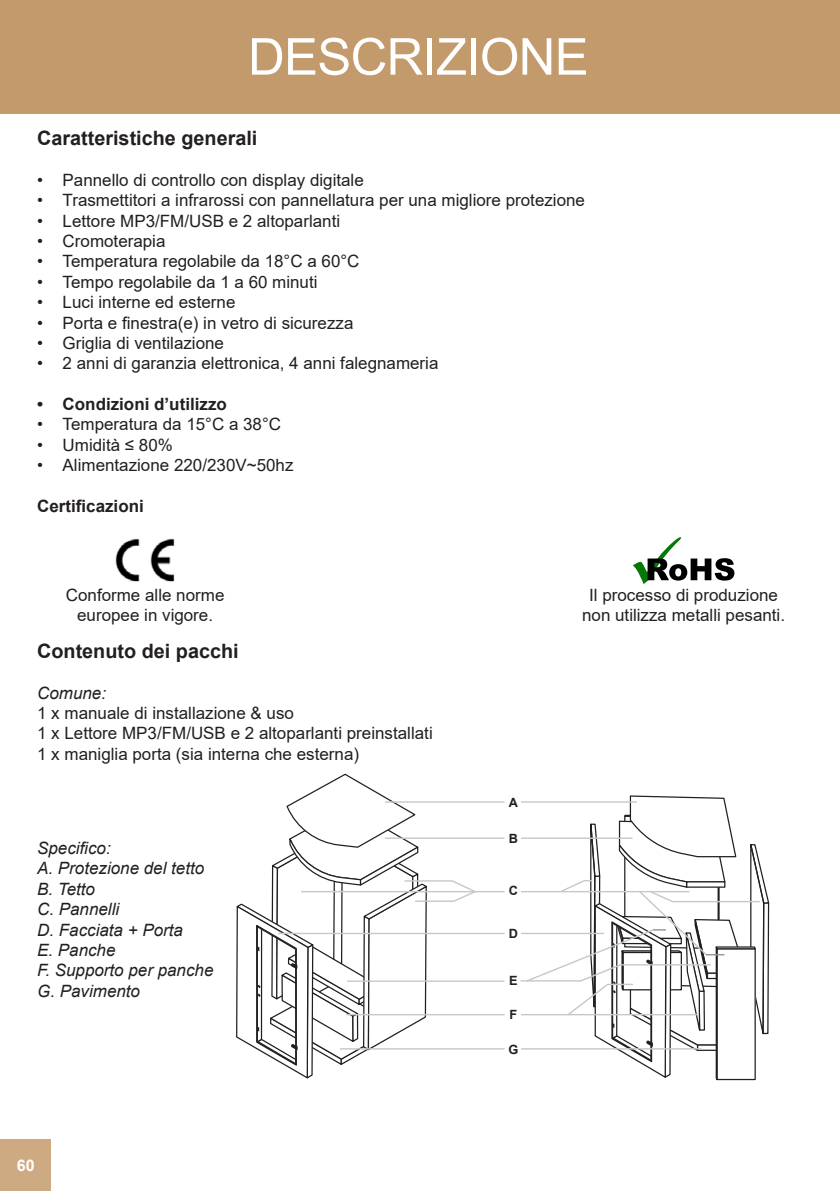
<style>
.page{position:relative;width:840px;height:1191px;background:#fff}
.page>*{position:absolute;margin:0;border:0;box-sizing:border-box;transform-origin:0 0}
.Titre_01{font:51px "Arial";letter-spacing:-.015em;color:#fff}
.titr_02_14pt_Bold{font:700 19.8px "Arial";color:#231f20}
.titr_03_18pt_Light{font:17px/20.4px "Arial";color:#231f20;text-align:center}
.texte_01_12pt_times{font:17px "Arial";color:#231f20}
.titr_03_18pt_Light-2{font:italic 17px "Arial";color:#231f20}
.texte_01_12pt_times-2{font:700 17px "Arial";color:#231f20}
.texte_01_12pt_times-3{font:italic 17px "Arial";color:#231f20}
.t1{font:700 16px "Arial";color:#fff}
.titr_03_18pt_Light-3{font:700 12.8px "Arial";color:#231f20}
</style>
<div class="page">
<div style="left:0;top:1139px;width:51px;height:52px;background:#cdaa82"></div>
<div style="left:0;top:0;width:839px;height:113px;background:#c39a6b"></div>
<hr style="left:839px;top:0;width:1px;height:113px;background:#c39a6b">
<img style="left:115px;top:538px;width:60px;height:44px">
<svg style="left:633px;top:537px;width:101px;height:47px"></svg>
<svg style="left:236px;top:773px;width:192px;height:306px"></svg>
<hr style="left:384px;top:801px;width:120px;height:1px;background:#c7c8ca">
<hr style="left:520px;top:801px;width:116px;height:1px;background:#c7c8ca">
<hr style="left:384px;top:837px;width:120px;height:2px;background:#c7c8ca">
<hr style="left:520px;top:837px;width:112px;height:2px;background:#c7c8ca">
<hr style="left:301px;top:891px;width:203px;height:1px;background:#c7c8ca">
<svg style="left:450px;top:880px;width:27px;height:22px"></svg>
<hr style="left:520px;top:891px;width:169px;height:1px;background:#c7c8ca">
<hr style="left:278px;top:932px;width:226px;height:2px;background:#c7c8ca">
<hr style="left:520px;top:932px;width:84px;height:2px;background:#c7c8ca">
<hr style="left:347px;top:980px;width:157px;height:2px;background:#c7c8ca">
<hr style="left:520px;top:980px;width:61px;height:1px;background:#c7c8ca">
<hr style="left:346px;top:1014px;width:158px;height:1px;background:#c7c8ca">
<hr style="left:520px;top:1014px;width:178px;height:1px;background:#c7c8ca">
<hr style="left:340px;top:1048px;width:164px;height:1px;background:#c7c8ca">
<hr style="left:520px;top:1048px;width:181px;height:1px;background:#c7c8ca">
<hr style="left:404px;top:880px;width:48px;height:1px;background:#c7c8ca">
<hr style="left:415px;top:900px;width:38px;height:2px;background:#c7c8ca">
<svg style="left:524px;top:795px;width:245px;height:286px"></svg>
<p class="Titre_01" style="left:248px;top:22px;width:342px">DESCRIZIONE</p>
<p class="titr_02_14pt_Bold" style="left:37px;top:124px;width:222px">Caratteristiche generali</p>
<p class="titr_03_18pt_Light" style="left:37px;top:170px;width:328px">• Pannello di controllo con display digitale</p>
<p class="titr_03_18pt_Light" style="left:37px;top:190px;width:549px">• Trasmettitori a infrarossi con pannellatura per una migliore protezione</p>
<p class="titr_03_18pt_Light" style="left:37px;top:210px;width:304px">• Lettore MP3/FM/USB e 2 altoparlanti</p>
<p class="titr_03_18pt_Light" style="left:37px;top:231px;width:130px">• Cromoterapia</p>
<p class="titr_03_18pt_Light" style="left:37px;top:251px;width:323px">• Temperatura regolabile da 18°C a 60°C</p>
<p class="titr_03_18pt_Light" style="left:37px;top:271px;width:282px">• Tempo regolabile da 1 a 60 minuti</p>
<p class="titr_03_18pt_Light" style="left:37px;top:292px;width:200px">• Luci interne ed esterne</p>
<p class="titr_03_18pt_Light" style="left:37px;top:312px;width:317px">• Porta e finestra(e) in vetro di sicurezza</p>
<p class="titr_03_18pt_Light" style="left:37px;top:333px;width:188px">• Griglia di ventilazione</p>
<p class="titr_03_18pt_Light" style="left:37px;top:353px;width:402px">• 2 anni di garanzia elettronica, 4 anni falegnameria</p>
<p class="texte_01_12pt_times-2" style="left:37px;top:392px;width:191px">• Condizioni d’utilizzo</p>
<p class="titr_03_18pt_Light" style="left:37px;top:414px;width:245px">• Temperatura da 15°C a 38°C</p>
<p class="titr_03_18pt_Light" style="left:37px;top:434px;width:137px">• Umidità ≤ 80%</p>
<p class="titr_03_18pt_Light" style="left:37px;top:455px;width:258px">• Alimentazione 220/230V~50hz</p>
<p class="texte_01_12pt_times-2" style="left:37px;top:494px;width:108px">Certificazioni</p>
<p class="titr_03_18pt_Light" style="left:66px;top:585px;width:160px">Conforme alle norme europee in vigore.</p>
<p class="titr_03_18pt_Light" style="left:581px;top:585px;width:204px">Il processo di produzione non utilizza metalli pesanti.</p>
<p class="titr_02_14pt_Bold" style="left:37px;top:637px;width:203px">Contenuto dei pacchi</p>
<p class="texte_01_12pt_times-3" style="left:37px;top:681px;width:70px">Comune:</p>
<p class="texte_01_12pt_times" style="left:37px;top:701px;width:258px">1 x manuale di installazione &amp; uso</p>
<p class="texte_01_12pt_times" style="left:37px;top:721px;width:397px">1 x Lettore MP3/FM/USB e 2 altoparlanti preinstallati</p>
<p class="texte_01_12pt_times" style="left:37px;top:742px;width:323px">1 x maniglia porta (sia interna che esterna)</p>
<p class="titr_03_18pt_Light-2" style="left:37px;top:837px;width:75px">Specifico:</p>
<p class="titr_03_18pt_Light-2" style="left:37px;top:857px;width:168px">A. Protezione del tetto</p>
<p class="titr_03_18pt_Light-2" style="left:37px;top:877px;width:59px">B. Tetto</p>
<p class="titr_03_18pt_Light-2" style="left:37px;top:898px;width:84px">C. Pannelli</p>
<p class="titr_03_18pt_Light-2" style="left:37px;top:918px;width:147px">D. Facciata + Porta</p>
<p class="titr_03_18pt_Light-2" style="left:37px;top:939px;width:80px">E. Panche</p>
<p class="titr_03_18pt_Light-2" style="left:37px;top:959px;width:178px">F. Supporto per panche</p>
<p class="titr_03_18pt_Light-2" style="left:37px;top:979px;width:104px">G. Pavimento</p>
<p class="t1" style="left:17px;top:1154px;width:19px">60</p>
<p class="titr_03_18pt_Light-3" style="left:508px;top:793px;width:11px">A</p>
<p class="titr_03_18pt_Light-3" style="left:508px;top:829px;width:11px">B</p>
<p class="titr_03_18pt_Light-3" style="left:508px;top:882px;width:11px">C</p>
<p class="titr_03_18pt_Light-3" style="left:508px;top:924px;width:11px">D</p>
<p class="titr_03_18pt_Light-3" style="left:509px;top:971px;width:10px">E</p>
<p class="titr_03_18pt_Light-3" style="left:509px;top:1005px;width:9px">F</p>
<p class="titr_03_18pt_Light-3" style="left:508px;top:1040px;width:11px">G</p>
</div>
